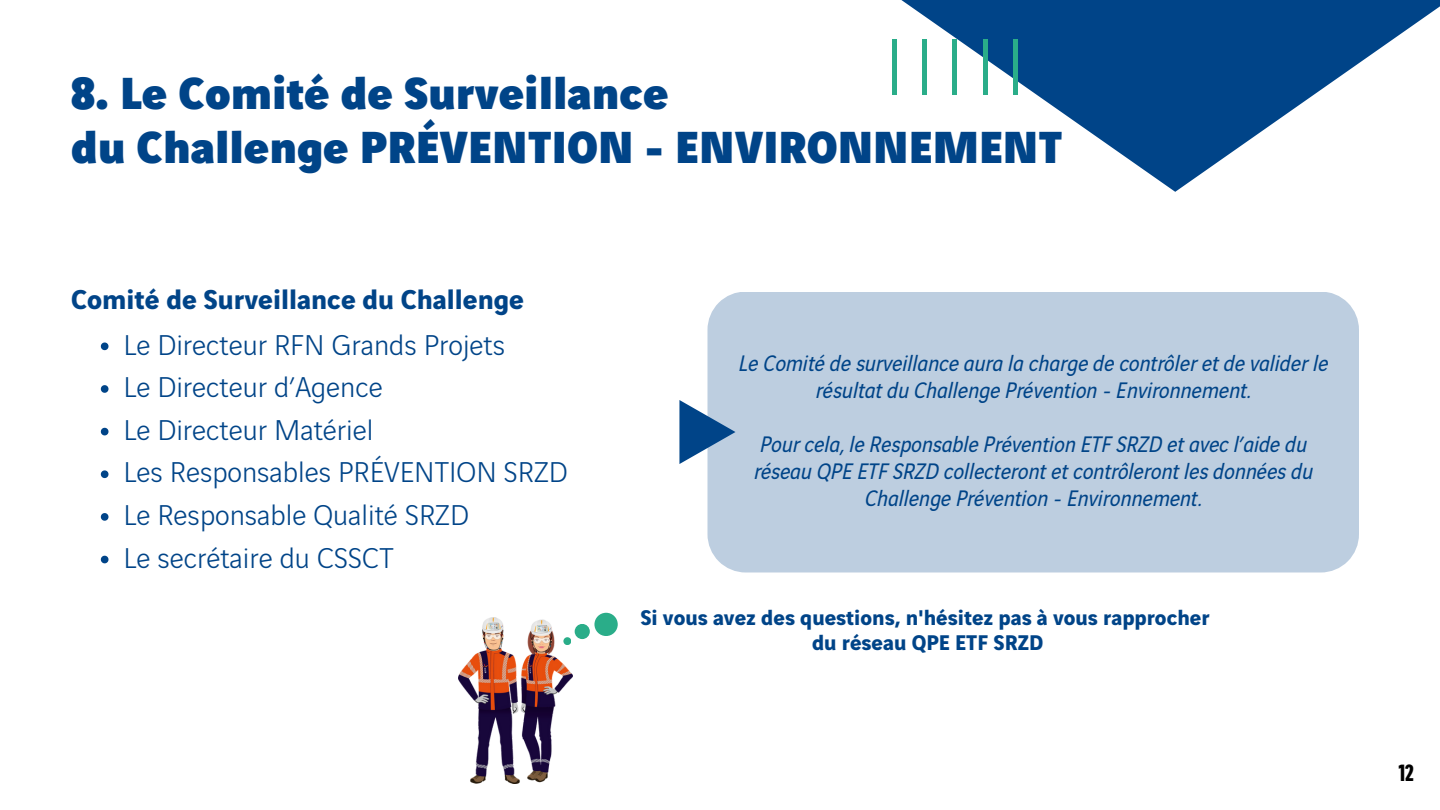
<style>
.page{position:relative;width:1440px;height:810px;background:#fff}
.page>*{position:absolute;margin:0;border:0;box-sizing:border-box;transform-origin:0 0}
.t1{font:900 48px "Vinci Sans";color:#048}
.t2{font:300 30.6px "Vinci Sans";color:#048}
.t3{font:700 29.1px "Vinci Sans";color:#048}
.t4{font:700 25.2px "Vinci Sans Condensed";color:#000}
.t5{font:italic 24px/27px "Vinci Sans";color:#048;text-align:center}
.t6{font:700 22.7px "Vinci Sans";color:#048}
</style>
<div class="page">
<svg style="left:901px;top:0;width:539px;height:192px;fill:#048"></svg>
<div style="left:892px;top:39px;width:5px;height:56px;background:#2aad89"></div>
<div style="left:922px;top:39px;width:5px;height:56px;background:#2aad89"></div>
<div style="left:952px;top:39px;width:5px;height:56px;background:#2aad89"></div>
<div style="left:983px;top:39px;width:5px;height:56px;background:#2aad89"></div>
<div style="left:1013px;top:39px;width:5px;height:56px;background:#2aad89"></div>
<svg style="left:101px;top:343px;width:7px;height:7px"></svg>
<svg style="left:101px;top:385px;width:7px;height:8px"></svg>
<svg style="left:101px;top:428px;width:7px;height:7px"></svg>
<svg style="left:101px;top:470px;width:7px;height:8px"></svg>
<svg style="left:101px;top:513px;width:7px;height:8px"></svg>
<svg style="left:101px;top:556px;width:7px;height:7px"></svg>
<div style="left:707px;top:292px;width:652px;height:281px;background:#bdcee0"></div>
<svg style="left:679px;top:400px;width:56px;height:64px;background:#678fb8"></svg>
<img style="left:458px;top:618px;width:61px;height:166px">
<img style="left:517px;top:618px;width:55px;height:165px">
<div style="left:563px;top:637px;width:8px;height:8px;background:#2aad89;border-radius:50%"></div>
<div style="left:575px;top:624px;width:15px;height:15px;background:#2aad89;border-radius:50%"></div>
<div style="left:594px;top:613px;width:24px;height:23px;background:#2aad89;border-radius:50%"></div>
<p class="t1" style="left:71px;top:72px;width:599px">8. Le Comité de Surveillance</p>
<p class="t1" style="left:71px;top:126px;width:993px">du Challenge PRÉVENTION - ENVIRONNEMENT</p>
<p class="t3" style="left:71px;top:287px;width:454px">Comité de Surveillance du Challenge</p>
<p class="t2" style="left:123px;top:331px;width:383px">Le Directeur RFN Grands Projets</p>
<p class="t2" style="left:123px;top:374px;width:261px">Le Directeur d’Agence</p>
<p class="t2" style="left:123px;top:416px;width:251px">Le Directeur Matériel</p>
<p class="t2" style="left:123px;top:459px;width:446px">Les Responsables PRÉVENTION SRZD</p>
<p class="t2" style="left:123px;top:502px;width:347px">Le Responsable Qualité SRZD</p>
<p class="t2" style="left:123px;top:544px;width:272px">Le secrétaire du CSSCT</p>
<p class="t5" style="left:739px;top:351px;width:591px">Le Comité de surveillance aura la charge de contrôler et de valider le résultat du Challenge Prévention - Environnement.</p>
<p class="t5" style="left:754px;top:432px;width:560px">Pour cela, le Responsable Prévention ETF SRZD et avec l’aide du réseau QPE ETF SRZD collecteront et contrôleront les données du<br>Challenge Prévention - Environnement.</p>
<p class="t6" style="left:640px;top:607px;width:571px">Si vous avez des questions, n'hésitez pas à vous rapprocher</p>
<p class="t6" style="left:812px;top:633px;width:233px">du réseau QPE ETF SRZD</p>
<p class="t4" style="left:1399px;top:762px;width:16px">12</p>
</div>
